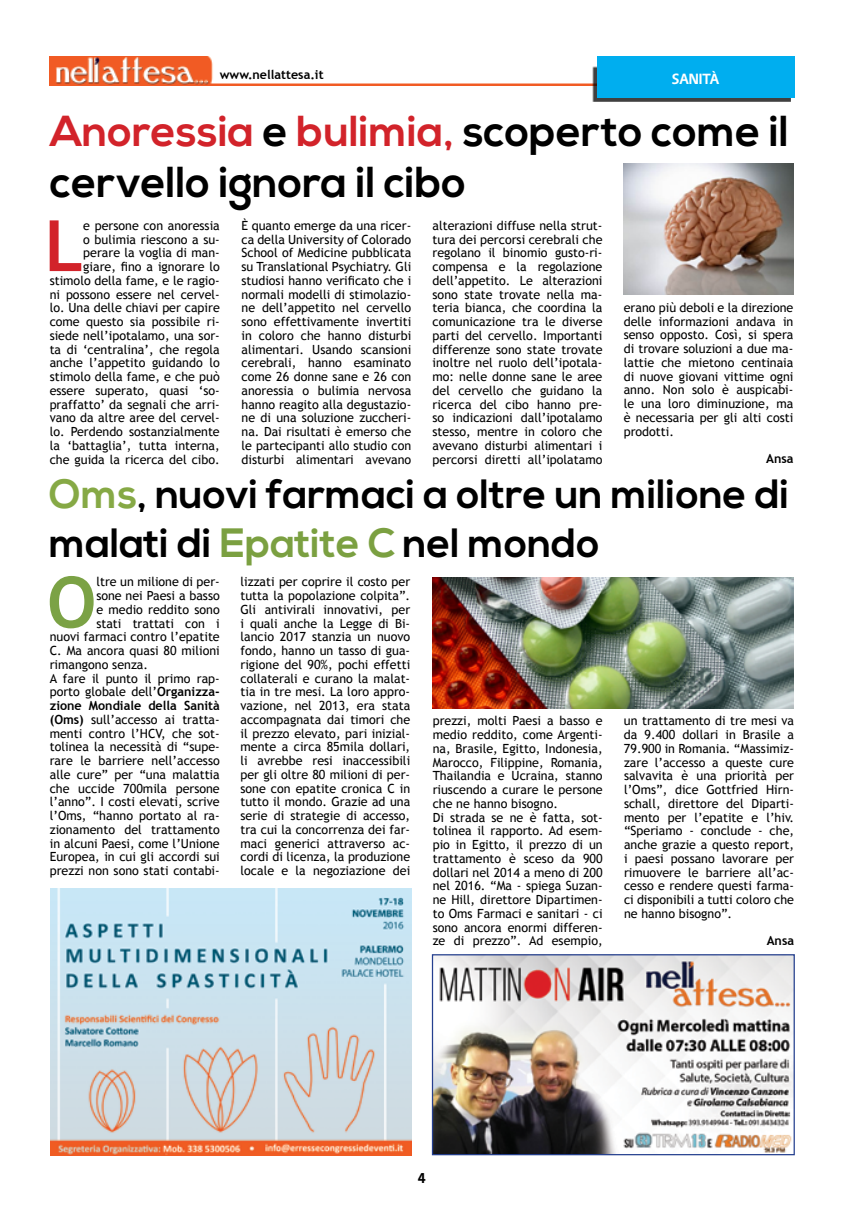
<style>
.page{position:relative;width:858px;height:1212px;background:#fff}
.page>*{position:absolute;margin:0;border:0;box-sizing:border-box;transform-origin:0 0}
.t1{font:700 70.88px "Trebuchet MS";color:#7ba245}
.t2{font:700 70.88px "Trebuchet MS";color:#d2232a}
.t3{font:700 43.25px/51.5px "Nexa";color:#000}
.t4{font:700 40.88px/48.6px "Nexa";color:#000}
.t5{font:700 15px "Vegur";color:#fff}
.t6{font:700 15px "Vegur";color:#000}
.t7{font:12.62px/13.8px "Trebuchet MS";color:#000;text-align:justify}
.t8{font:700 12.62px "Trebuchet MS";color:#000}
.t9{font:700 12.5px "Trebuchet MS";color:#000}
.s1{color:#d2232a}
.s2{color:#86a945}
.s3{color:#7ba041}
.s4{font-weight:700}
</style>
<div class="page">
<img style="left:50px;top:57px;width:542px;height:29px">
<div style="left:592px;top:66px;width:199px;height:35px;background:#000;opacity:.75"></div>
<div style="left:597px;top:57px;width:197px;height:41px;background:#00aeef"></div>
<img style="left:623px;top:164px;width:170px;height:131px">
<img style="left:50px;top:888px;width:361px;height:267px">
<img style="left:434px;top:956px;width:358px;height:197px">
<div style="left:432px;top:954px;width:362px;height:201px;border:1px solid #25408f"></div>
<img style="left:432px;top:577px;width:361px;height:132px">
<p class="t9" style="left:220px;top:67px;width:105px">www.nellattesa.it</p>
<p class="t5" style="left:671px;top:71px;width:49px">SANITÀ</p>
<h2 class="t3" style="left:50px;top:107px;width:740px"><span class="s1">Anoressia</span> e <span class="s1">bulimia,</span> scoperto come il cervello ignora il cibo</h2>
<h1 class="t2" style="left:45px;top:202px;width:40px">L</h1>
<p class="t7" style="left:50px;top:219px;width:172px;text-align:right">e persone con anoressia<br>o bulimia riescono a su&shy;perare la voglia di man&shy;giare, fino a ignorare lo stimolo della fame, e le ragio&shy;ni possono essere nel cervel&shy;lo. Una delle chiavi per capire come questo sia possibile ri&shy;siede nell’ipotalamo, una sor&shy;ta di ‘centralina’, che regola anche l’appetito guidando lo stimolo della fame, e che può essere superato, quasi ‘so&shy;praffatto’ da segnali che arri&shy;vano da altre aree del cervel&shy;lo. Perdendo sostanzialmente la ‘battaglia’, tutta interna, che guida la ricerca del cibo.</p>
<p class="t7" style="left:241px;top:219px;width:171px">È quanto emerge da una ricer&shy;ca della University of Colorado School of Medicine pubblicata su Translational Psychiatry. Gli studiosi hanno verificato che i normali modelli di stimolazio&shy;ne dell’appetito nel cervello sono effettivamente invertiti in coloro che hanno disturbi alimentari. Usando scansioni cerebrali, hanno esaminato come 26 donne sane e 26 con anoressia o bulimia nervosa hanno reagito alla degustazio&shy;ne di una soluzione zuccheri&shy;na. Dai risultati è emerso che le partecipanti allo studio con disturbi alimentari avevano</p>
<p class="t7" style="left:432px;top:219px;width:171px">alterazioni diffuse nella strut&shy;tura dei percorsi cerebrali che regolano il binomio gusto-ri&shy;compensa e la regolazione dell’appetito. Le alterazioni sono state trovate nella ma&shy;teria bianca, che coordina la comunicazione tra le diverse parti del cervello. Importanti differenze sono state trovate inoltre nel ruolo dell’ipotala&shy;mo: nelle donne sane le aree del cervello che guidano la ricerca del cibo hanno pre&shy;so indicazioni dall’ipotalamo stesso, mentre in coloro che avevano disturbi alimentari i percorsi diretti all’ipolatamo</p>
<p class="t7" style="left:623px;top:301px;width:171px">erano più deboli e la direzione delle informazioni andava in senso opposto. Così, si spera di trovare soluzioni a due ma&shy;lattie che mietono centinaia di nuove giovani vittime ogni anno. Non solo è auspicabi&shy;le una loro diminuzione, ma è necessaria per gli alti costi prodotti.</p>
<p class="t8" style="left:766px;top:451px;width:29px">Ansa</p>
<h3 class="t4" style="left:49px;top:471px;width:741px"><span class="s2">Oms</span>, nuovi farmaci a oltre un milione di malati di <span class="s3">Epatite C</span> nel mondo</h3>
<h1 class="t1" style="left:47px;top:558px;width:51px">O</h1>
<p class="t7" style="left:96px;top:575px;width:125px">ltre un milione di per-</p>
<p class="t7" style="left:96px;top:589px;width:125px">sone nei Paesi a basso</p>
<p class="t7" style="left:96px;top:603px;width:125px">e medio reddito sono</p>
<p class="t7" style="left:96px;top:616px;width:125px">stati trattati con i</p>
<p class="t7" style="left:50px;top:630px;width:171px">nuovi farmaci contro l’epatite</p>
<p class="t7" style="left:50px;top:644px;width:171px">C. Ma ancora quasi 80 milioni</p>
<p class="t7" style="left:50px;top:658px;width:100px">rimangono senza.</p>
<p class="t7" style="left:50px;top:671px;width:171px">A fare il punto il primo rap-</p>
<p class="t7" style="left:50px;top:685px;width:171px">porto globale dell’<span class="s4">Organizza-</span></p>
<p class="t8" style="left:50px;top:698px;width:171px">zione Mondiale della Sanità</p>
<p class="t7" style="left:50px;top:713px;width:171px"><span class="s4">(Oms)</span> sull’accesso ai tratta-</p>
<p class="t7" style="left:50px;top:726px;width:171px">menti contro l’HCV, che sot-</p>
<p class="t7" style="left:50px;top:740px;width:171px">tolinea la necessità di “supe-</p>
<p class="t7" style="left:50px;top:754px;width:171px">rare le barriere nell’accesso</p>
<p class="t7" style="left:50px;top:768px;width:171px">alle cure” per “una malattia</p>
<p class="t7" style="left:50px;top:781px;width:171px">che uccide 700mila persone</p>
<p class="t7" style="left:50px;top:795px;width:171px">l’anno”. I costi elevati, scrive</p>
<p class="t7" style="left:50px;top:809px;width:171px">l’Oms, “hanno portato al ra-</p>
<p class="t7" style="left:50px;top:823px;width:171px">zionamento del trattamento</p>
<p class="t7" style="left:50px;top:836px;width:171px">in alcuni Paesi, come l’Unione</p>
<p class="t7" style="left:50px;top:850px;width:171px">Europea, in cui gli accordi sui</p>
<p class="t7" style="left:50px;top:864px;width:171px">prezzi non sono stati contabi-</p>
<p class="t7" style="left:240px;top:575px;width:171px">lizzati per coprire il costo per tutta la popolazione colpita”.<br>Gli antivirali innovativi, per i quali anche la Legge di Bi&shy;lancio 2017 stanzia un nuovo fondo, hanno un tasso di gua&shy;rigione del 90%, pochi effetti collaterali e curano la malat&shy;tia in tre mesi. La loro appro&shy;vazione, nel 2013, era stata accompagnata dai timori che il prezzo elevato, pari inizial&shy;mente a circa 85mila dollari, li avrebbe resi inaccessibili per gli oltre 80 milioni di per&shy;sone con epatite cronica C in tutto il mondo. Grazie ad una serie di strategie di accesso, tra cui la concorrenza dei far&shy;maci generici attraverso ac&shy;cordi di licenza, la produzione locale e la negoziazione dei</p>
<p class="t7" style="left:432px;top:714px;width:171px;text-align:left">prezzi, molti Paesi a basso e medio reddito, come Argenti&shy;na, Brasile, Egitto, Indonesia,<br>Marocco, Filippine, Romania,<br>Thailandia e Ucraina, stanno riuscendo a curare le persone che ne hanno bisogno.<br>Di strada se ne è fatta, sot&shy;tolinea il rapporto. Ad esem&shy;pio in Egitto, il prezzo di un trattamento è sceso da 900 dollari nel 2014 a meno di 200 nel 2016. “Ma - spiega Suzan&shy;ne Hill, direttore Dipartimen&shy;to Oms Farmaci e sanitari - ci sono ancora enormi differen&shy;ze di prezzo”. Ad esempio,</p>
<p class="t7" style="left:624px;top:714px;width:172px">un trattamento di tre mesi va da 9.400 dollari in Brasile a 79.900 in Romania. “Massimiz&shy;zare l’accesso a queste cure salvavita è una priorità per l’Oms”, dice Gottfried Hirn&shy;schall, direttore del Diparti&shy;mento per l’epatite e l’hiv. “Speriamo - conclude - che, anche grazie a questo report, i paesi possano lavorare per rimuovere le barriere all’ac&shy;cesso e rendere questi farma&shy;ci disponibili a tutti coloro che ne hanno bisogno”.</p>
<p class="t8" style="left:766px;top:933px;width:29px">Ansa</p>
<p class="t6" style="left:418px;top:1169px;width:9px">4</p>
</div>
